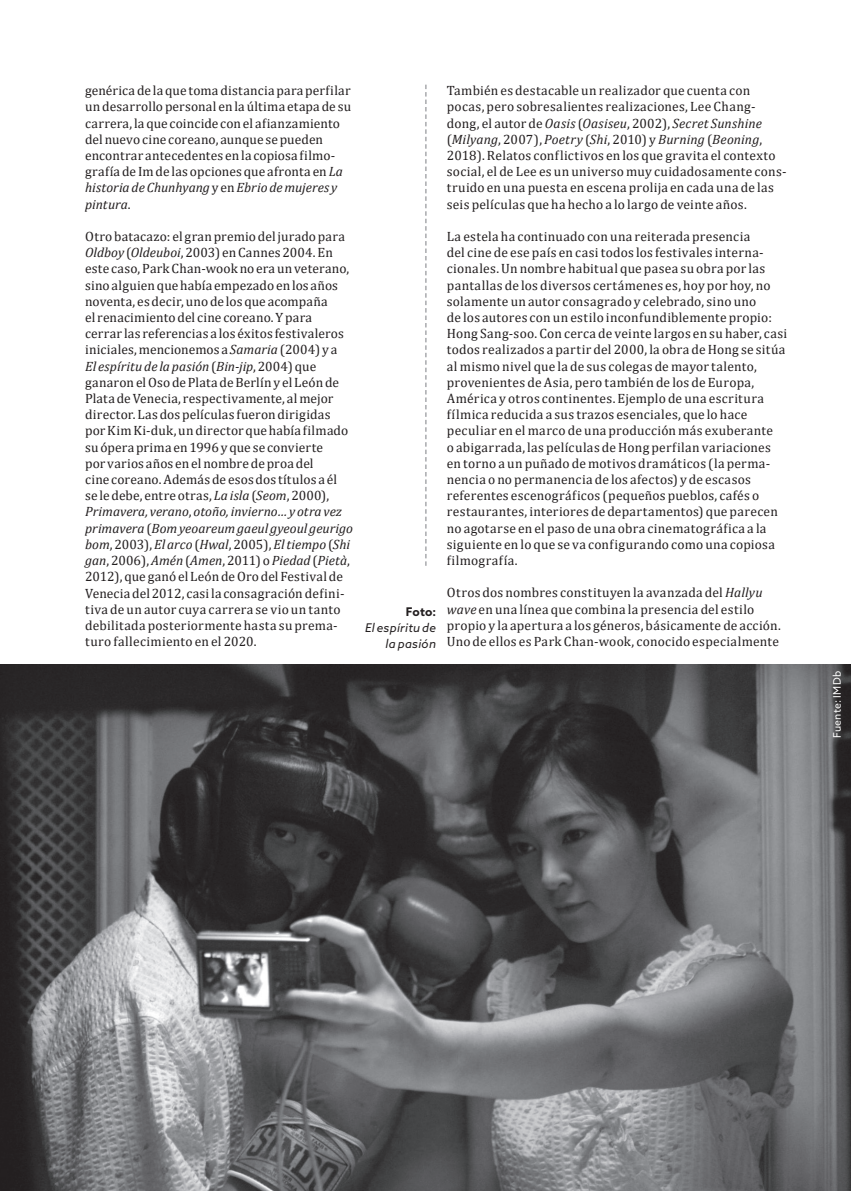
<style>
.page{position:relative;width:851px;height:1191px;background:#fff}
.page>*{position:absolute;margin:0;border:0;box-sizing:border-box;transform-origin:0 0}
.t1{font:13.5px/16.2px "Cambria";letter-spacing:.015em;color:#231f20}
.t2{font:italic 12px/16.2px "Azo Sans";letter-spacing:.02em;color:#231f20;text-align:right}
.t3{font:700 12px "Azo Sans";color:#231f20}
.t4{font:10.5px "Azo Sans";letter-spacing:.02em;color:#fff}
.s1{font-style:italic}
</style>
<div class="page">
<img style="left:0;top:664px;width:850px;height:527px">
<svg style="left:425px;top:85px;width:1px;height:481px"></svg>
<p class="t1" style="left:85px;top:82px;width:267px">genérica de la que toma distancia para perfilar un desarrollo personal en la última etapa de su carrera, la que coincide con el afianzamiento del nuevo cine coreano, aunque se pueden encontrar antecedentes en la copiosa filmo&shy;grafía de Im de las opciones que afronta en <span class="s1">La historia de Chunhyang</span> y en <span class="s1">Ebrio de mujeres y pintura</span>.</p>
<p class="t1" style="left:85px;top:228px;width:269px">Otro batacazo: el gran premio del jurado para <span class="s1">Oldboy</span> (<span class="s1">Oldeuboi</span>, 2003) en Cannes 2004. En este caso, Park Chan-wook no era un veterano, sino alguien que había empezado en los años noventa, es decir, uno de los que acompaña<br>el renacimiento del cine coreano. Y para<br>cerrar las referencias a los éxitos festivaleros iniciales, mencionemos a <span class="s1">Samaria</span> (2004) y a<br><span class="s1">El espíritu de la pasión</span> (<span class="s1">Bin-jip</span>, 2004) que ganaron el Oso de Plata de Berlín y el León de Plata de Venecia, respectivamente, al mejor director. Las dos películas fueron dirigidas por Kim Ki-duk, un director que había filmado su ópera prima en 1996 y que se convierte<br>por varios años en el nombre de proa del<br>cine coreano. Además de esos dos títulos a él<br>se le debe, entre otras, <span class="s1">La isla</span> (<span class="s1">Seom</span>, 2000), <span class="s1">Primavera, verano</span>, <span class="s1">otoño, invierno… y otra vez primavera</span> (<span class="s1">Bom yeoareum gaeul gyeoul geurigo bom</span>, 2003), <span class="s1">El arco</span> (<span class="s1">Hwal</span>, 2005), <span class="s1">El tiempo</span> (<span class="s1">Shi gan</span>, 2006), <span class="s1">Amén</span> (<span class="s1">Amen</span>, 2011) o <span class="s1">Piedad</span> (<span class="s1">Pietà</span>, 2012), que ganó el León de Oro del Festival de Venecia del 2012, casi la consagración defini&shy;tiva de un autor cuya carrera se vio un tanto debilitada posteriormente hasta su prema&shy;turo fallecimiento en el 2020.</p>
<p class="t3" style="left:406px;top:603px;width:32px">Foto:</p>
<p class="t2" style="left:365px;top:619px;width:73px">El espíritu de la pasión</p>
<p class="t1" style="left:447px;top:82px;width:341px">También es destacable un realizador que cuenta con pocas, pero sobresalientes realizaciones, Lee Chang&shy;dong, el autor de <span class="s1">Oasis</span> (<span class="s1">Oasiseu</span>, 2002), <span class="s1">Secret Sunshine </span>(<span class="s1">Milyang</span>, 2007), <span class="s1">Poetry</span> (<span class="s1">Shi</span>, 2010) y <span class="s1">Burning</span> (<span class="s1">Beoning</span>, 2018). Relatos conflictivos en los que gravita el contexto social, el de Lee es un universo muy cuidadosamente cons&shy;truido en una puesta en escena prolija en cada una de las seis películas que ha hecho a lo largo de veinte años.</p>
<p class="t1" style="left:447px;top:228px;width:342px">La estela ha continuado con una reiterada presencia<br>del cine de ese país en casi todos los festivales interna&shy;cionales. Un nombre habitual que pasea su obra por las pantallas de los diversos certámenes es, hoy por hoy, no solamente un autor consagrado y celebrado, sino uno<br>de los autores con un estilo inconfundiblemente propio:<br>Hong Sang-soo. Con cerca de veinte largos en su haber, casi todos realizados a partir del 2000, la obra de Hong se sitúa al mismo nivel que la de sus colegas de mayor talento, provenientes de Asia, pero también de los de Europa, América y otros continentes. Ejemplo de una escritura fílmica reducida a sus trazos esenciales, que lo hace peculiar en el marco de una producción más exuberante<br>o abigarrada, las películas de Hong perfilan variaciones en torno a un puñado de motivos dramáticos (la perma&shy;nencia o no permanencia de los afectos) y de escasos referentes escenográficos (pequeños pueblos, cafés o restaurantes, interiores de departamentos) que parecen no agotarse en el paso de una obra cinematográfica a la siguiente en lo que se va configurando como una copiosa filmografía.</p>
<p class="t1" style="left:447px;top:584px;width:335px">Otros dos nombres constituyen la avanzada del <span class="s1">Hallyu wave</span> en una línea que combina la presencia del estilo propio y la apertura a los géneros, básicamente de acción.<br>Uno de ellos es Park Chan-wook, conocido especialmente</p>
<p class="t4" style="left:829px;top:738px;width:68px;rotate:-90deg">Fuente: IMDb</p>
</div>
